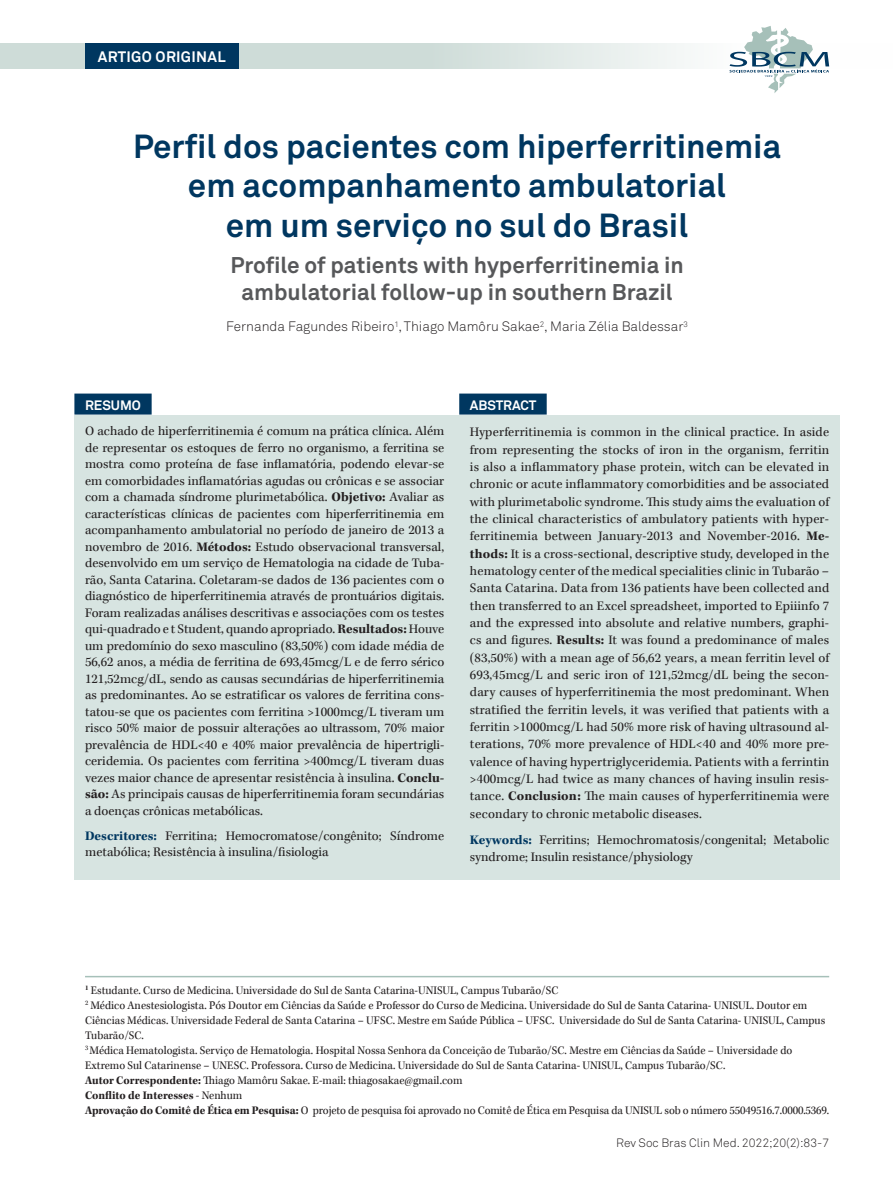
<style>
.page{position:relative;width:893px;height:1191px;background:#fff}
.page>*{position:absolute;margin:0;border:0;box-sizing:border-box;transform-origin:0 0}
.t1{font:700 33px/39.6px "Akkurat Pro";color:#003760;text-align:center}
.t2{font:700 22.5px/27px "Akkurat Pro";color:#57585a;text-align:center}
.t3{font:700 15px "Akkurat Pro";letter-spacing:.02em;color:#fff}
.t4{font:13.5px/16.5px "Kepler Std";color:#231f20;text-align:justify}
.t5{font:13.5px "Akkurat Light Pro";color:#231f20}
.t6{font:700 13.5px "Akkurat Pro";color:#fff}
.t7{font:12px/15px "Kepler Std";color:#231f20;scale:.95 1}
.t8{font:12px "Akkurat Light Pro";color:#231f20}
.s1{font-weight:700}
.s2{font-weight:700;color:#003760}
</style>
<div class="page">
<svg style="left:0;top:43px;width:830px;height:26px;background:#d9e4e1"></svg>
<div style="left:85px;top:43px;width:153px;height:26px;background:#003760"></div>
<svg style="left:729px;top:26px;width:100px;height:67px"></svg>
<div style="left:74px;top:415px;width:766px;height:464px;background:#d7e4e1"></div>
<hr style="left:85px;top:976px;width:744px;height:1px;background:#a6c0b9">
<div style="left:74px;top:393px;width:78px;height:21px;background:#003760"></div>
<div style="left:459px;top:393px;width:88px;height:21px;background:#003760"></div>
<p class="t3" style="left:98px;top:47px;width:129px">ARTIGO ORIGINAL</p>
<h1 class="t1" style="left:133px;top:127px;width:650px">Perfil dos pacientes com hiperferritinemia em acompanhamento ambulatorial<br>em um serviço no sul do Brasil</h1>
<h2 class="t2" style="left:230px;top:252px;width:455px">Profile of patients with hyperferritinemia in ambulatorial follow-up in southern Brazil</h2>
<p class="t5" style="left:226px;top:318px;width:463px">Fernanda Fagundes Ribeiro<sup>1</sup>, Thiago Mamôru Sakae<sup>2</sup>, Maria Zélia Baldessar<sup>3</sup></p>
<p class="t6" style="left:85px;top:397px;width:57px">RESUMO</p>
<p class="t4" style="left:85px;top:423px;width:361px">O achado de hiperferritinemia é comum na prática clínica. Além de representar os estoques de ferro no organismo, a ferritina se mostra como proteína de fase inflamatória, podendo elevar-se em comorbidades inflamatórias agudas ou crônicas e se associar com a chamada síndrome plurimetabólica. <span class="s1">Objetivo:</span> Avaliar as características clínicas de pacientes com hiperferritinemia em acompanhamento ambulatorial no período de janeiro de 2013 a novembro de 2016. <span class="s1">Métodos:</span> Estudo observacional transversal, desenvolvido em um serviço de Hematologia na cidade de Tuba&shy;rão, Santa Catarina. Coletaram-se dados de 136 pacientes com o diagnóstico de hiperferritinemia através de prontuários digitais.<br>Foram realizadas análises descritivas e associações com os testes qui-quadrado e t Student, quando apropriado. <span class="s1">Resultados:</span> Houve um predomínio do sexo masculino (83,50%) com idade média de 56,62 anos, a média de ferritina de 693,45mcg/L e de ferro sérico 121,52mcg/dL, sendo as causas secundárias de hiperferritinemia as predominantes. Ao se estratificar os valores de ferritina cons&shy;tatou-se que os pacientes com ferritina &gt;1000mcg/L tiveram um risco 50% maior de possuir alterações ao ultrassom, 70% maior prevalência de HDL&lt;40 e 40% maior prevalência de hipertrigli&shy;ceridemia. Os pacientes com ferritina &gt;400mcg/L tiveram duas vezes maior chance de apresentar resistência à insulina. <span class="s1">Conclu&shy;são:</span> As principais causas de hiperferritinemia foram secundárias a doenças crônicas metabólicas.</p>
<p class="t4" style="left:85px;top:828px;width:361px"><span class="s2">Descritores:</span> Ferritina; Hemocromatose/congênito; Síndrome metabólica; Resistência à insulina/fisiologia</p>
<p class="t6" style="left:470px;top:397px;width:68px">ABSTRACT</p>
<p class="t4" style="left:470px;top:424px;width:361px;line-height:17.4px">Hyperferritinemia is common in the clinical practice. In aside from representing the stocks of iron in the organism, ferritin is also a inflammatory phase protein, witch can be elevated in chronic or acute inflammatory comorbidities and be associated with plurimetabolic syndrome. This study aims the evaluation of the clinical characteristics of ambulatory patients with hyper&shy;ferritinemia between January-2013 and November-2016. <span class="s1">Me&shy;thods:</span> It is a cross-sectional, descriptive study, developed in the hematology center of the medical specialities clinic in Tubarão – Santa Catarina. Data from 136 patients have been collected and then transferred to an Excel spreadsheet, imported to Epiiinfo 7 and the expressed into absolute and relative numbers, graphi&shy;cs and figures. <span class="s1">Results:</span> It was found a predominance of males (83,50%) with a mean age of 56,62 years, a mean ferritin level of 693,45mcg/L and seric iron of 121,52mcg/dL being the secon&shy;dary causes of hyperferritinemia the most predominant. When stratified the ferritin levels, it was verified that patients with a ferritin &gt;1000mcg/L had 50% more risk of having ultrasound al&shy;terations, 70% more prevalence of HDL&lt;40 and 40% more pre&shy;valence of having hypertriglyceridemia. Patients with a ferrintin &gt;400mcg/L had twice as many chances of having insulin resis&shy;tance. <span class="s1">Conclusion:</span> The main causes of hyperferritinemia were secondary to chronic metabolic diseases.</p>
<p class="t4" style="left:470px;top:831px;width:361px;line-height:17.4px"><span class="s2">Keywords:</span> Ferritins; Hemochromatosis/congenital; Metabolic syndrome; Insulin resistance/physiology</p>
<p class="t7" style="left:85px;top:983px;width:785px"><sup>1</sup> Estudante. Curso de Medicina. Universidade do Sul de Santa Catarina-UNISUL, Campus Tubarão/SC<br><sup>2</sup> Médico Anestesiologista. Pós Doutor em Ciências da Saúde e Professor do Curso de Medicina. Universidade do Sul de Santa Catarina- UNISUL. Doutor em Ciências Médicas. Universidade Federal de Santa Catarina – UFSC. Mestre em Saúde Pública – UFSC. Universidade do Sul de Santa Catarina- UNISUL, Campus Tubarão/SC.<br><sup>3</sup> Médica Hematologista. Serviço de Hematologia. Hospital Nossa Senhora da Conceição de Tubarão/SC. Mestre em Ciências da Saúde – Universidade do Extremo Sul Catarinense – UNESC. Professora. Curso de Medicina. Universidade do Sul de Santa Catarina- UNISUL, Campus Tubarão/SC.<br><span class="s1">Autor Correspondente:</span> Thiago Mamôru Sakae. E-mail: thiagosakae@gmail.com<br><span class="s1">Conflito de Interesses</span> - Nenhum<br><span class="s1">Aprovação do Comitê de Ética em Pesquisa:</span> O projeto de pesquisa foi aprovado no Comitê de Ética em Pesquisa da UNISUL sob o número 55049516.7.0000.5369.</p>
<p class="t8" style="left:616px;top:1135px;width:214px">Rev Soc Bras Clin Med. 2022;20(2):83-7</p>
</div>
